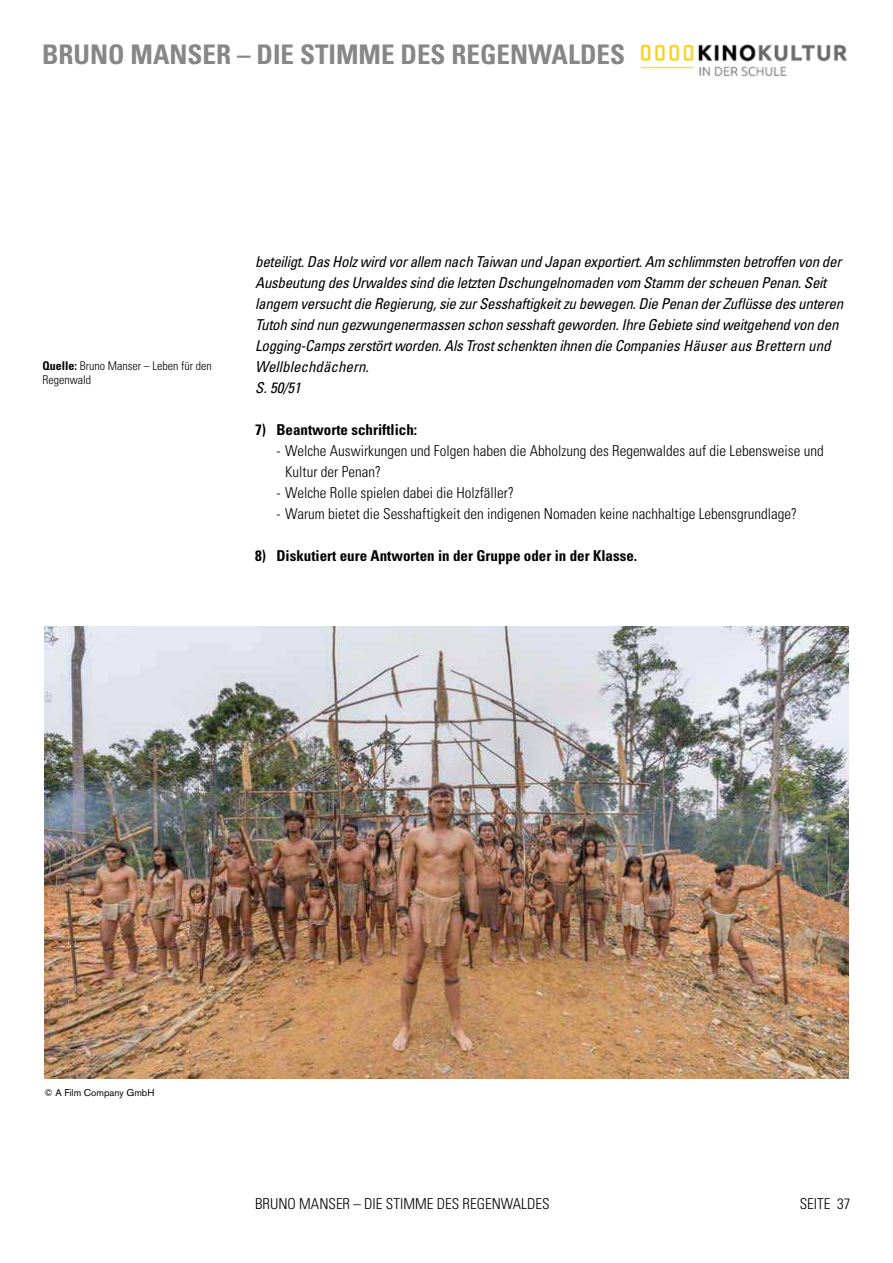
<style>
.page{position:relative;width:893px;height:1263px;background:#fff}
.page>*{position:absolute;margin:0;border:0;box-sizing:border-box;transform-origin:0 0}
.t1{font:700 condensed 27px "Univers";color:#878787}
.t2{font:italic condensed 15px/21px "Univers";letter-spacing:-.02em;color:#000}
.t3{font:300 condensed 15px/21px "Univers";color:#000}
.t4{font:700 condensed 15px "Univers";color:#000}
.t5{font:300 condensed 12px/14.4px "Univers";color:#000}
.t6{font:9.75px "Akzidenz Grotesk BQ";color:#000}
.s1{font-weight:700}
</style>
<div class="page">
<img style="left:640px;top:44px;width:207px;height:33px">
<img style="left:45px;top:626px;width:803px;height:453px">
<h1 class="t1" style="left:42px;top:38px;width:585px">BRUNO MANSER – DIE STIMME DES REGENWALDES</h1>
<p class="t5" style="left:43px;top:358px;width:171px"><span class="s1">Quelle:</span> Bruno Manser – Leben für den<br>Regenwald</p>
<p class="t2" style="left:255px;top:251px;width:589px">beteiligt. Das Holz wird vor allem nach Taiwan und Japan exportiert. Am schlimmsten betroffen von der Ausbeutung des Urwaldes sind die letzten Dschungelnomaden vom Stamm der scheuen Penan. Seit langem versucht die Regierung, sie zur Sesshaftigkeit zu bewegen. Die Penan der Zuflüsse des unteren Tutoh sind nun gezwungenermassen schon sesshaft geworden. Ihre Gebiete sind weitgehend von den Logging-Camps zerstört worden. Als Trost schenkten ihnen die Companies Häuser aus Brettern und Wellblechdächern.<br>S. 50/51</p>
<p class="t4" style="left:255px;top:421px;width:164px">7) Beantworte schriftlich:</p>
<p class="t3" style="left:285px;top:440px;width:540px;text-indent:-9px">- Welche Auswirkungen und Folgen haben die Abholzung des Regenwaldes auf die Lebensweise und<br>Kultur der Penan?</p>
<p class="t3" style="left:276px;top:482px;width:239px">- Welche Rolle spielen dabei die Holzfäller?</p>
<p class="t3" style="left:276px;top:503px;width:522px">- Warum bietet die Sesshaftigkeit den indigenen Nomaden keine nachhaltige Lebensgrundlage?</p>
<p class="t4" style="left:255px;top:547px;width:384px">8) Diskutiert eure Antworten in der Gruppe oder in der Klasse.</p>
<p class="t6" style="left:45px;top:1087px;width:111px">© A Film Company GmbH</p>
<p class="t3" style="left:255px;top:1193px;width:296px">BRUNO MANSER – DIE STIMME DES REGENWALDES</p>
<p class="t3" style="left:800px;top:1193px;width:52px">SEITE 37</p>
</div>
